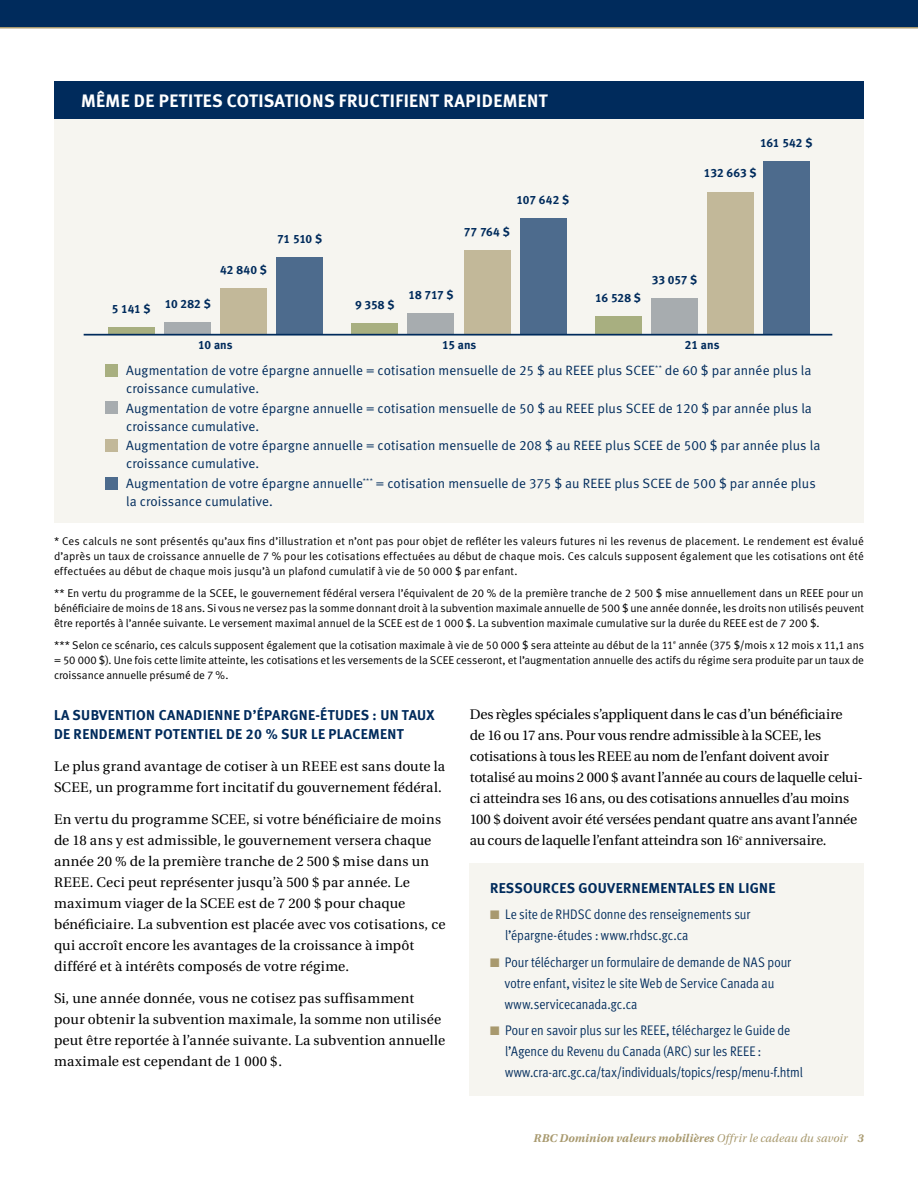
<style>
.page{position:relative;width:918px;height:1188px;background:#fff}
.page>*{position:absolute;margin:0;border:0;box-sizing:border-box;transform-origin:0 0}
.t1{font:18px "Meta Bold LF";letter-spacing:.025em;color:#fff}
.t2{font:14.25px/19.5px "Meta Bold LF";letter-spacing:.025em;color:#002b5c}
.t3{font:13.8px/21px "Utopia";letter-spacing:.01em;color:#000}
.t4{font:13.8px/21px "Utopia";letter-spacing:-.015em;color:#000}
.t5{font:13.8px/21px "Meta Cond Normal LF";letter-spacing:-.005em;color:#002b5c}
.t6{font:13.5px/18px "Meta Normal LF";letter-spacing:.005em;color:#002b5c}
.t7{font:12px "Meta Bold LF";letter-spacing:-.01em;color:#002b5c}
.t8{font:11.25px/15px "Meta Normal LF";letter-spacing:.005em;color:#000;text-align:justify}
.t9{font:italic 700 11.25px "Utopia";letter-spacing:.015em;color:#a8996e}
.s1{color:#a8996e}
.s2{font-weight:400}
</style>
<div class="page">
<div style="left:470px;top:863px;width:394px;height:233px;background:#f6f5f0"></div>
<div style="left:54px;top:118px;width:810px;height:405px;background:#f6f5f0"></div>
<div style="left:105px;top:364px;width:13px;height:13px;background:#a8af80"></div>
<div style="left:105px;top:402px;width:13px;height:12px;background:#a7acaf"></div>
<div style="left:105px;top:439px;width:13px;height:13px;background:#c2b899"></div>
<div style="left:105px;top:477px;width:13px;height:13px;background:#4d6b8d"></div>
<div style="left:108px;top:328px;width:47px;height:6px;background:#a8af80"></div>
<div style="left:164px;top:323px;width:47px;height:11px;background:#a7acaf"></div>
<div style="left:220px;top:288px;width:47px;height:46px;background:#c2b899"></div>
<div style="left:276px;top:257px;width:47px;height:77px;background:#4d6b8d"></div>
<div style="left:351px;top:324px;width:47px;height:10px;background:#a8af80"></div>
<div style="left:407px;top:314px;width:47px;height:20px;background:#a7acaf"></div>
<div style="left:464px;top:251px;width:47px;height:83px;background:#c2b899"></div>
<div style="left:520px;top:219px;width:47px;height:115px;background:#4d6b8d"></div>
<div style="left:595px;top:316px;width:47px;height:18px;background:#a8af80"></div>
<div style="left:651px;top:299px;width:47px;height:35px;background:#a7acaf"></div>
<div style="left:707px;top:192px;width:47px;height:142px;background:#c2b899"></div>
<div style="left:763px;top:161px;width:47px;height:173px;background:#4d6b8d"></div>
<hr style="left:84px;top:334px;width:748px;height:2px;background:#002b5c">
<div style="left:0;top:0;width:918px;height:27px;background:#002b5c"></div>
<hr style="left:0;top:27px;width:918px;height:1px;background:#a8996e">
<div style="left:54px;top:81px;width:810px;height:37px;background:#002b5c"></div>
<h1 class="t1" style="left:81px;top:90px;width:98px">MÊME DE PETITE</h1>
<h1 class="t1" style="left:212px;top:90px;width:25px">S COTI</h1>
<h1 class="t1" style="left:264px;top:90px;width:32px">SATION</h1>
<h1 class="t1" style="left:324px;top:90px;width:44px">S FRUCTI</h1>
<h1 class="t1" style="left:395px;top:90px;width:18px">FIENT</h1>
<h1 class="t1" style="left:444px;top:90px;width:44px">RAPIDEMENT</h1>
<p class="t7" style="left:112px;top:297px;width:100px">5 141 $ 10 282 $</p>
<p class="t7" style="left:220px;top:262px;width:48px">42 840 $</p>
<p class="t7" style="left:277px;top:232px;width:47px">71 510 $</p>
<p class="t7" style="left:517px;top:193px;width:54px">107 642 $</p>
<p class="t7" style="left:464px;top:225px;width:47px">77 764 $</p>
<p class="t7" style="left:355px;top:298px;width:41px">9 358 $</p>
<p class="t7" style="left:409px;top:288px;width:47px">18 717 $</p>
<p class="t7" style="left:760px;top:135px;width:54px">161 542 $</p>
<p class="t7" style="left:704px;top:166px;width:54px">132 663 $</p>
<p class="t7" style="left:595px;top:290px;width:47px">16 528 $</p>
<p class="t7" style="left:652px;top:273px;width:47px">33 057 $</p>
<p class="t7" style="left:198px;top:337px;width:36px">10 ANS</p>
<p class="t7" style="left:442px;top:337px;width:36px">15 ANS</p>
<p class="t7" style="left:685px;top:337px;width:36px">21 ANS</p>
<p class="t6" style="left:126px;top:361px;width:687px">Augmentation de votre épargne annuelle = cotisation mensuelle de 25 $ au REEE plus SCEE<sup>**</sup> de 60 $ par année plus la croissance cumulative.</p>
<p class="t6" style="left:126px;top:399px;width:687px">Augmentation de votre épargne annuelle = cotisation mensuelle de 50 $ au REEE plus SCEE de 120 $ par année plus la croissance cumulative.</p>
<p class="t6" style="left:126px;top:436px;width:696px">Augmentation de votre épargne annuelle = cotisation mensuelle de 208 $ au REEE plus SCEE de 500 $ par année plus la croissance cumulative.</p>
<p class="t6" style="left:126px;top:474px;width:691px">Augmentation de votre épargne annuelle<sup>***</sup> = cotisation mensuelle de 375 $ au REEE plus SCEE de 500 $ par année plus la croissance cumulative.</p>
<p class="t8" style="left:54px;top:534px;width:811px">* Ces calculs ne sont présentés qu’aux fins d’illustration et n’ont pas pour objet de refléter les valeurs futures ni les revenus de placement. Le rendement est évalué d’après un taux de croissance annuelle de 7 % pour les cotisations effectuées au début de chaque mois. Ces calculs supposent également que les cotisations ont été effectuées au début de chaque mois jusqu’à un plafond cumulatif à vie de 50 000 $ par enfant.</p>
<p class="t8" style="left:54px;top:585px;width:812px">** En vertu du programme de la SCEE, le gouvernement fédéral versera l’équivalent de 20 % de la première tranche de 2 500 $ mise annuellement dans un REEE pour un bénéficiaire de moins de 18 ans. Si vous ne versez pas la somme donnant droit à la subvention maximale annuelle de 500 $ une année donnée, les droits non utilisés peuvent être reportés à l’année suivante. Le versement maximal annuel de la SCEE est de 1 000 $. La subvention maximale cumulative sur la durée du REEE est de 7 200 $.</p>
<p class="t8" style="left:54px;top:637px;width:811px">*** Selon ce scénario, ces calculs supposent également que la cotisation maximale à vie de 50 000 $ sera atteinte au début de la 11<sup>e</sup> année (375 $/mois x 12 mois x 11,1 ans = 50 000 $). Une fois cette limite atteinte, les cotisations et les versements de la SCEE cesseront, et l’augmentation annuelle des actifs du régime sera produite par un taux de croissance annuelle présumé de 7 %.</p>
<p class="t4" style="left:470px;top:704px;width:395px">Des règles spéciales s’appliquent dans le cas d’un bénéficiaire<br>de 16 ou 17 ans. Pour vous rendre admissible à la SCEE, les cotisations à tous les REEE au nom de l’enfant doivent avoir totalisé au moins 2 000 $ avant l’année au cours de laquelle celui&shy;ci atteindra ses 16 ans, ou des cotisations annuelles d’au moins 100 $ doivent avoir été versées pendant quatre ans avant l’année au cours de laquelle l’enfant atteindra son 16<sup>e</sup> anniversaire.</p>
<p class="t2" style="left:54px;top:705px;width:382px">LA SUBVENTION CANADIENNE D’ÉPARGNE-ÉTUDES : UN TAUX<br>DE RENDEMENT POTENTIEL DE 20 % SUR LE PLACEMENT</p>
<p class="t3" style="left:54px;top:756px;width:393px">Le plus grand avantage de cotiser à un REEE est sans doute la<br>SCEE, un programme fort incitatif du gouvernement fédéral.</p>
<p class="t3" style="left:54px;top:809px;width:393px">En vertu du programme SCEE, si votre bénéficiaire de moins de 18 ans y est admissible, le gouvernement versera chaque année 20 % de la première tranche de 2 500 $ mise dans un REEE. Ceci peut représenter jusqu’à 500 $ par année. Le maximum viager de la SCEE est de 7 200 $ pour chaque bénéficiaire. La subvention est placée avec vos cotisations, ce qui accroît encore les avantages de la croissance à impôt différé et à intérêts composés de votre régime.</p>
<p class="t3" style="left:54px;top:988px;width:393px">Si, une année donnée, vous ne cotisez pas suffisamment pour obtenir la subvention maximale, la somme non utilisée peut être reportée à l’année suivante. La subvention annuelle maximale est cependant de 1 000 $.</p>
<p class="t2" style="left:490px;top:878px;width:287px">RESSOURCES GOUVERNEMENTALES EN LIGNE</p>
<p class="t5" style="left:505px;top:904px;width:247px;text-indent:-15px"><span class="s1">■</span> Le site de RHDSC donne des renseignements sur l’épargne-études : www.rhdsc.gc.ca</p>
<p class="t5" style="left:505px;top:951px;width:288px;text-indent:-15px"><span class="s1">■</span> Pour télécharger un formulaire de demande de NAS pour votre enfant, visitez le site Web de Service Canada au www.servicecanada.gc.ca</p>
<p class="t5" style="left:505px;top:1020px;width:299px;text-indent:-15px"><span class="s1">■</span> Pour en savoir plus sur les REEE, téléchargez le Guide de l’Agence du Revenu du Canada (ARC) sur les REEE : www.cra-arc.gc.ca/tax/individuals/topics/resp/menu-f.html</p>
<p class="t9" style="left:534px;top:1132px;width:332px">RBC Dominion valeurs mobilières <span class="s2">Offrir le cadeau du savoir</span> 3</p>
</div>
